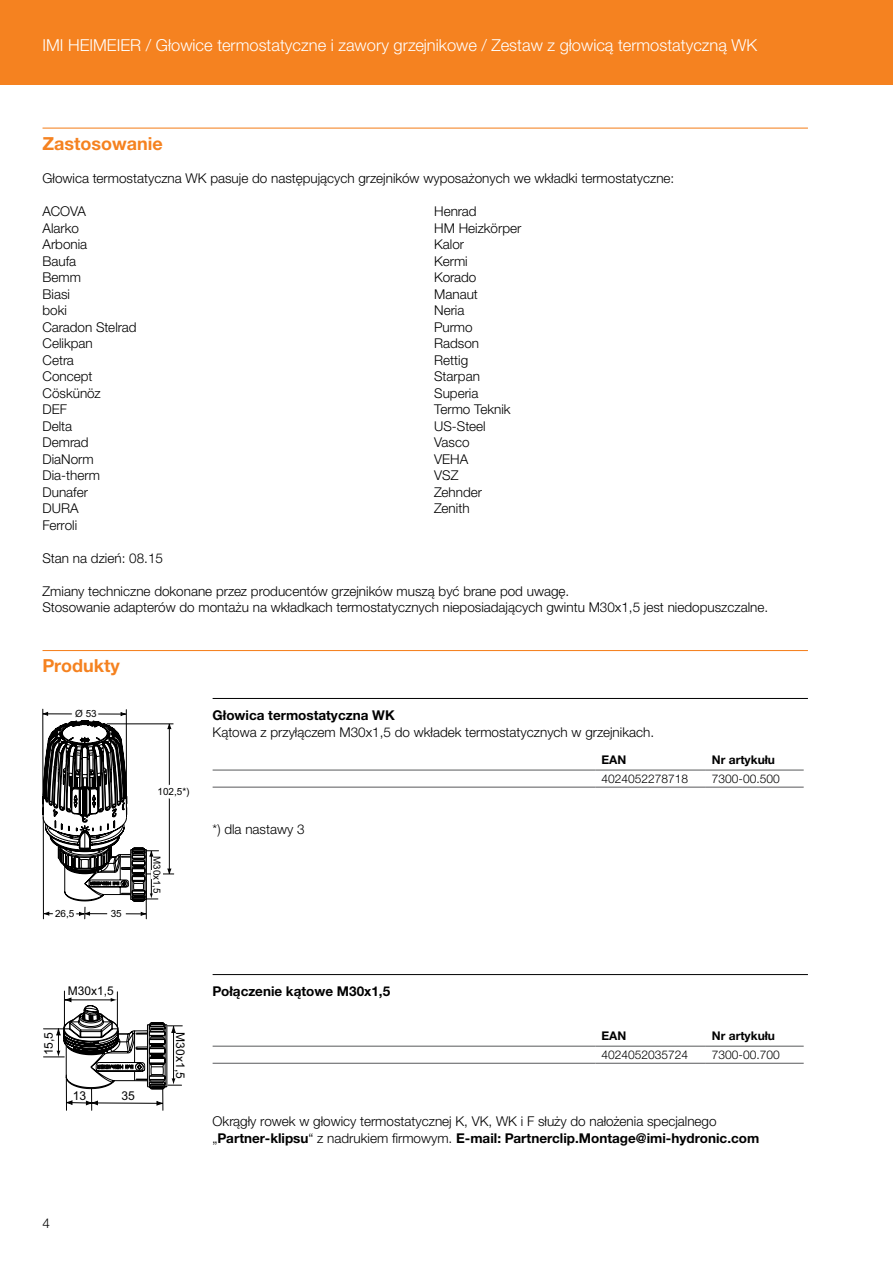
<style>
.page{position:relative;width:893px;height:1263px;background:#fff}
.page>*{position:absolute;margin:0;border:0;box-sizing:border-box;transform-origin:0 0}
.t1{font:700 18px "Helvetica Neue LTW1 G";color:#f58220}
.t2{font:300 16.5px "Helvetica Neue LTW1 G";color:#fff}
.t3{font:300 13.5px/16.5px "Helvetica Neue LTW1 G";color:#000}
.t4{font:700 13.5px "Helvetica Neue LTW1 G";color:#000}
.t5{font:12.15px "Arial";color:#000}
.t6{font:300 12px "Helvetica Neue LTW1 G";color:#000}
.t7{font:700 12px "Helvetica Neue LTW1 G";color:#000}
.t8{font:12px "Arial";color:#000}
.t9{font:9.9px "Arial";color:#000}
.t10{font:9.75px "Arial";color:#000}
.s1{font-weight:700}
</style>
<div class="page">
<div style="left:0;top:0;width:893px;height:85px;background:#f58220"></div>
<hr style="left:43px;top:128px;width:765px;height:1px;background:#f58220">
<hr style="left:43px;top:650px;width:765px;height:1px;background:#f58220">
<hr style="left:213px;top:698px;width:595px;height:1px;background:#000">
<hr style="left:213px;top:974px;width:595px;height:1px;background:#000">
<hr style="left:213px;top:770px;width:382px;height:1px;background:#58595b">
<hr style="left:213px;top:787px;width:382px;height:1px;background:#58595b">
<hr style="left:595px;top:770px;width:111px;height:1px;background:#58595b">
<hr style="left:595px;top:787px;width:111px;height:1px;background:#58595b">
<hr style="left:706px;top:770px;width:98px;height:1px;background:#58595b">
<hr style="left:706px;top:787px;width:98px;height:1px;background:#58595b">
<hr style="left:213px;top:1046px;width:382px;height:1px;background:#58595b">
<hr style="left:213px;top:1063px;width:382px;height:1px;background:#58595b">
<hr style="left:595px;top:1046px;width:111px;height:1px;background:#58595b">
<hr style="left:595px;top:1063px;width:111px;height:1px;background:#58595b">
<hr style="left:706px;top:1046px;width:98px;height:1px;background:#58595b">
<hr style="left:706px;top:1063px;width:98px;height:1px;background:#58595b">
<hr style="left:43px;top:709px;width:1px;height:98px;background:#000">
<hr style="left:126px;top:710px;width:1px;height:97px;background:#000">
<svg style="left:43px;top:712px;width:131px;height:207px"></svg>
<div style="left:53px;top:910px;width:23px;height:7px;background:#fff"></div>
<hr style="left:64px;top:991px;width:1px;height:36px;background:#000">
<hr style="left:117px;top:992px;width:1px;height:35px;background:#000">
<svg style="left:44px;top:997px;width:138px;height:113px"></svg>
<p class="t2" style="left:43px;top:35px;width:716px">IMI HEIMEIER / Głowice termostatyczne i zawory grzejnikowe / Zestaw z głowicą termostatyczną WK</p>
<h1 class="t1" style="left:43px;top:132px;width:122px">Zastosowanie</h1>
<p class="t3" style="left:43px;top:170px;width:633px">Głowica termostatyczna WK pasuje do następujących grzejników wyposażonych we wkładki termostatyczne:</p>
<p class="t3" style="left:43px;top:203px;width:95px">ACOVA<br>Alarko<br>Arbonia<br>Baufa<br>Bemm<br>Biasi<br>boki<br>Caradon Stelrad<br>Celikpan<br>Cetra<br>Concept<br>Cöskünöz<br>DEF<br>Delta<br>Demrad<br>DiaNorm<br>Dia-therm<br>Dunafer<br>DURA<br>Ferroli</p>
<p class="t3" style="left:434px;top:203px;width:89px">Henrad<br>HM Heizkörper<br>Kalor<br>Kermi<br>Korado<br>Manaut<br>Neria<br>Purmo<br>Radson<br>Rettig<br>Starpan<br>Superia<br>Termo Teknik<br>US-Steel<br>Vasco<br>VEHA<br>VSZ<br>Zehnder<br>Zenith</p>
<p class="t3" style="left:43px;top:550px;width:122px">Stan na dzień: 08.15</p>
<p class="t3" style="left:43px;top:583px;width:727px">Zmiany techniczne dokonane przez producentów grzejników muszą być brane pod uwagę.<br>Stosowanie adapterów do montażu na wkładkach termostatycznych nieposiadających gwintu M30x1,5 jest niedopuszczalne.</p>
<h1 class="t1" style="left:43px;top:655px;width:79px">Produkty</h1>
<p class="t9" style="left:75px;top:707px;width:23px">Ø 53</p>
<p class="t9" style="left:55px;top:906px;width:21px">26,5</p>
<p class="t9" style="left:111px;top:906px;width:13px">35</p>
<p class="t9" style="left:157px;top:785px;width:34px">102,5*)</p>
<p class="t10" style="left:164px;top:856px;width:39px;rotate:90deg">M30x1,5</p>
<p class="t4" style="left:213px;top:707px;width:184px">Głowica termostatyczna WK</p>
<p class="t3" style="left:213px;top:723px;width:443px">Kątowa z przyłączem M30x1,5 do wkładek termostatycznych w grzejnikach.</p>
<p class="t7" style="left:601px;top:752px;width:26px">EAN</p>
<p class="t7" style="left:712px;top:752px;width:65px">Nr artykułu</p>
<p class="t6" style="left:601px;top:771px;width:88px">4024052278718</p>
<p class="t6" style="left:712px;top:771px;width:69px">7300-00.500</p>
<p class="t3" style="left:213px;top:820px;width:94px">*) dla nastawy 3</p>
<p class="t8" style="left:40px;top:1055px;width:25px;rotate:-90deg">15,5</p>
<p class="t8" style="left:68px;top:982px;width:47px">M30x1,5</p>
<p class="t5" style="left:73px;top:1087px;width:15px">13</p>
<p class="t5" style="left:121px;top:1087px;width:15px">35</p>
<p class="t8" style="left:189px;top:1032px;width:48px;rotate:90deg">M30x1,5</p>
<p class="t4" style="left:213px;top:983px;width:179px">Połączenie kątowe M30x1,5</p>
<p class="t7" style="left:601px;top:1028px;width:26px">EAN</p>
<p class="t7" style="left:712px;top:1028px;width:65px">Nr artykułu</p>
<p class="t6" style="left:601px;top:1047px;width:88px">4024052035724</p>
<p class="t6" style="left:712px;top:1047px;width:69px">7300-00.700</p>
<p class="t3" style="left:213px;top:1113px;width:548px">Okrągły rowek w głowicy termostatycznej K, VK, WK i F służy do nałożenia specjalnego „<span class="s1">Partner-klipsu</span>“ z nadrukiem firmowym. <span class="s1">E-mail: Partnerclip.Montage@imi-hydronic.com</span></p>
<p class="t3" style="left:43px;top:1215px;width:9px">4</p>
</div>
